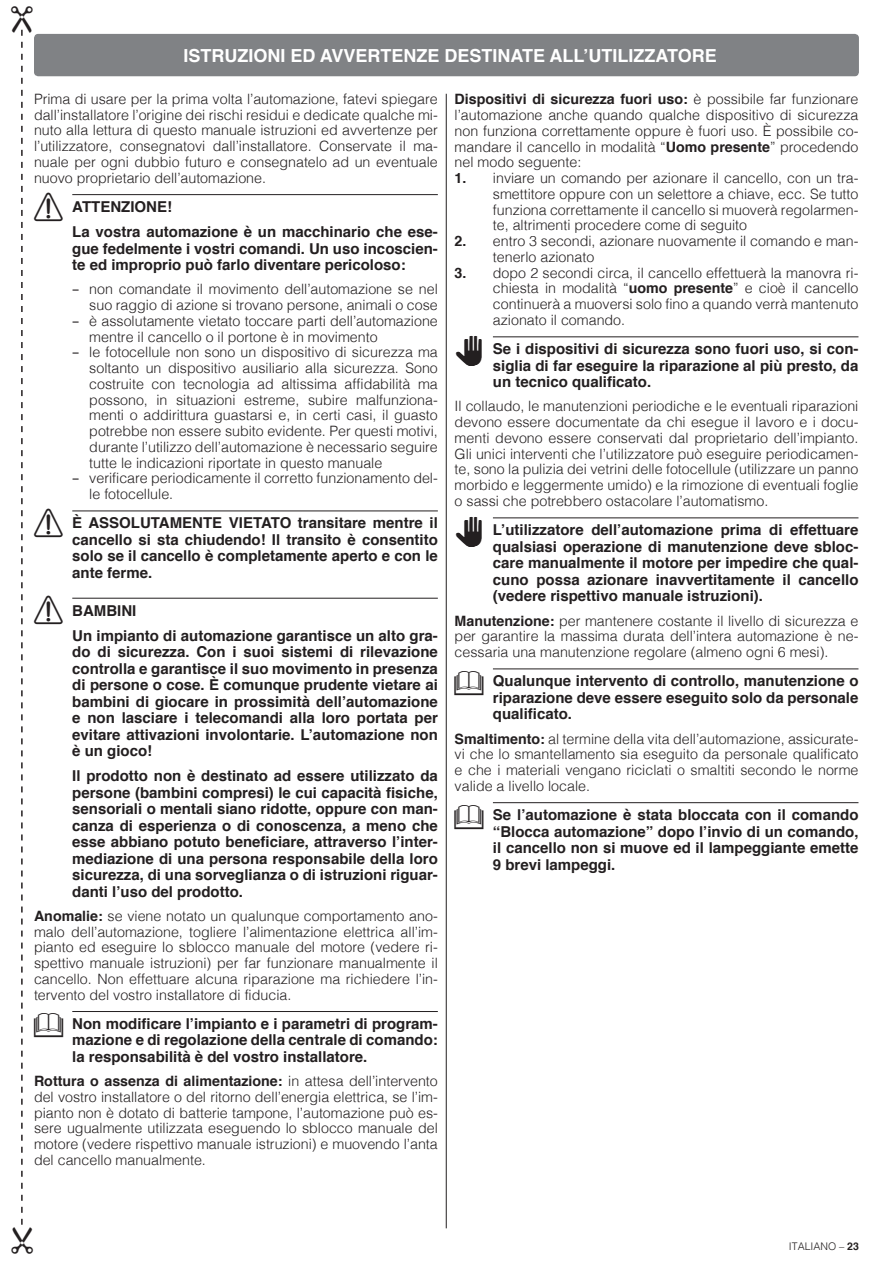
<style>
.page{position:relative;width:893px;height:1263px;background:#fff}
.page>*{position:absolute;margin:0;border:0;box-sizing:border-box;transform-origin:0 0}
.t1{font:700 18px "Helvetica";color:#fff}
.t2{font:700 15px/16.5px "Helvetica";color:#231f20;text-align:justify}
.t3{font:300 14.25px/15.8px "Helvetica";color:#231f20;text-align:justify}
.t4{font:300 10.5px "Helvetica";color:#231f20}
.s1{font-family:"NICE Simboli";font-weight:400;font-size:28.5px}
.s2{font-family:"Open Sans";font-weight:400}
.s3{font-weight:700}
</style>
<div class="page">
<div style="left:34px;top:34px;width:825px;height:42px;background:#808285;border-radius:4px"></div>
<hr style="left:72px;top:194px;width:366px;height:1px;background:#231f20">
<hr style="left:72px;top:510px;width:366px;height:1px;background:#231f20">
<hr style="left:72px;top:598px;width:366px;height:1px;background:#231f20">
<hr style="left:72px;top:1011px;width:366px;height:1px;background:#231f20">
<hr style="left:446px;top:94px;width:1px;height:1134px;background:#231f20">
<hr style="left:493px;top:336px;width:365px;height:1px;background:#231f20">
<hr style="left:493px;top:517px;width:365px;height:1px;background:#231f20">
<hr style="left:493px;top:668px;width:365px;height:1px;background:#231f20">
<hr style="left:493px;top:802px;width:365px;height:1px;background:#231f20">
<svg style="left:21px;top:29px;width:2px;height:1196px"></svg>
<p class="t1" style="left:183px;top:41px;width:535px">ISTRUZIONI ED AVVERTENZE DESTINATE ALL’UTILIZZATORE</p>
<p class="t3" style="left:34px;top:90px;width:405px">Prima di usare per la prima volta l’automazione, fatevi spiegare dall’installatore l’origine dei rischi residui e dedicate qualche mi&shy;nuto alla lettura di questo manuale istruzioni ed avvertenze per l’utilizzatore, consegnatovi dall’installatore. Conservate il ma&shy;nuale per ogni dubbio futuro e consegnatelo ad un eventuale nuovo proprietario dell’automazione.</p>
<p class="t2" style="left:72px;top:194px;width:367px;line-height:25px;text-indent:-38px"><span class="s1">A</span> ATTENZIONE!<br>La vostra automazione è un macchinario che ese-</p>
<p class="t2" style="left:72px;top:240px;width:367px">gue fedelmente i vostri comandi. Un uso incoscien&shy;te ed improprio può farlo diventare pericoloso:</p>
<p class="t3" style="left:72px;top:280px;width:367px;text-align:right"><span class="s2">–</span> non comandate il movimento dell’automazione se nel suo raggio di azione si trovano persone, animali o cose</p>
<p class="t3" style="left:89px;top:312px;width:350px;text-indent:-17px"><span class="s2">–</span> è assolutamente vietato toccare parti dell’automazione mentre il cancello o il portone è in movimento</p>
<p class="t3" style="left:89px;top:343px;width:350px;text-indent:-17px"><span class="s2">–</span> le fotocellule non sono un dispositivo di sicurezza ma soltanto un dispositivo ausiliario alla sicurezza. Sono costruite con tecnologia ad altissima affidabilità ma possono, in situazioni estreme, subire malfunziona&shy;menti o addirittura guastarsi e, in certi casi, il guasto potrebbe non essere subito evidente. Per questi motivi, durante l’utilizzo dell’automazione è necessario seguire tutte le indicazioni riportate in questo manuale</p>
<p class="t3" style="left:89px;top:469px;width:350px;text-indent:-17px"><span class="s2">–</span> verificare periodicamente il corretto funzionamento del&shy;le fotocellule.</p>
<p class="t2" style="left:72px;top:515px;width:367px;text-indent:-38px"><span class="s1">A</span> È ASSOLUTAMENTE VIETATO transitare mentre il cancello si sta chiudendo! Il transito è consentito solo se il cancello è completamente aperto e con le ante ferme.</p>
<p class="t2" style="left:72px;top:598px;width:367px;line-height:25px;text-indent:-38px"><span class="s1">A</span> BAMBINI<br>Un impianto di automazione garantisce un alto gra-</p>
<p class="t2" style="left:72px;top:644px;width:367px">do di sicurezza. Con i suoi sistemi di rilevazione controlla e garantisce il suo movimento in presenza di persone o cose. È comunque prudente vietare ai bambini di giocare in prossimità dell’automazione e non lasciare i telecomandi alla loro portata per evitare attivazioni involontarie. L’automazione non è un gioco!</p>
<p class="t2" style="left:72px;top:768px;width:367px">Il prodotto non è destinato ad essere utilizzato da persone (bambini compresi) le cui capacità fisiche, sensoriali o mentali siano ridotte, oppure con man&shy;canza di esperienza o di conoscenza, a meno che esse abbiano potuto beneficiare, attraverso l’inter&shy;mediazione di una persona responsabile della loro sicurezza, di una sorveglianza o di istruzioni riguar&shy;danti l’uso del prodotto.</p>
<p class="t3" style="left:34px;top:907px;width:405px"><span class="s3">Anomalie:</span> se viene notato un qualunque comportamento ano&shy;malo dell’automazione, togliere l’alimentazione elettrica all’im&shy;pianto ed eseguire lo sblocco manuale del motore (vedere ri&shy;spettivo manuale istruzioni) per far funzionare manualmente il cancello. Non effettuare alcuna riparazione ma richiedere l’in&shy;tervento del vostro installatore di fiducia.</p>
<p class="t2" style="left:72px;top:1015px;width:367px;text-indent:-38px"><span class="s1">L</span> Non modificare l’impianto e i parametri di program&shy;mazione e di regolazione della centrale di comando: la responsabilità è del vostro installatore.</p>
<p class="t3" style="left:34px;top:1072px;width:405px"><span class="s3">Rottura o assenza di alimentazione:</span> in attesa dell’intervento del vostro installatore o del ritorno dell’energia elettrica, se l’im&shy;pianto non è dotato di batterie tampone, l’automazione può es&shy;sere ugualmente utilizzata eseguendo lo sblocco manuale del motore (vedere rispettivo manuale istruzioni) e muovendo l’anta del cancello manualmente.</p>
<p class="t3" style="left:455px;top:90px;width:405px"><span class="s3">Dispositivi di sicurezza fuori uso:</span> è possibile far funzionare l’automazione anche quando qualche dispositivo di sicurezza non funziona correttamente oppure è fuori uso. È possibile co&shy;mandare il cancello in modalità “<span class="s3">Uomo presente</span>” procedendo nel modo seguente:</p>
<p class="t3" style="left:493px;top:169px;width:367px;text-indent:-38px"><span class="s3">1.</span> inviare un comando per azionare il cancello, con un tra&shy;smettitore oppure con un selettore a chiave, ecc. Se tutto funziona correttamente il cancello si muoverà regolarmen&shy;te, altrimenti procedere come di seguito</p>
<p class="t3" style="left:493px;top:232px;width:367px;text-indent:-38px"><span class="s3">2.</span> entro 3 secondi, azionare nuovamente il comando e man&shy;tenerlo azionato</p>
<p class="t3" style="left:493px;top:264px;width:367px;text-indent:-38px"><span class="s3">3.</span> dopo 2 secondi circa, il cancello effettuerà la manovra ri&shy;chiesta in modalità “<span class="s3">uomo presente</span>” e cioè il cancello continuerà a muoversi solo fino a quando verrà mantenuto azionato il comando.</p>
<p class="t2" style="left:493px;top:341px;width:367px;text-indent:-38px"><span class="s1">M</span> Se i dispositivi di sicurezza sono fuori uso, si con&shy;siglia di far eseguire la riparazione al più presto, da un tecnico qualificato.</p>
<p class="t3" style="left:455px;top:398px;width:405px">Il collaudo, le manutenzioni periodiche e le eventuali riparazioni devono essere documentate da chi esegue il lavoro e i docu&shy;menti devono essere conservati dal proprietario dell’impianto.<br>Gli unici interventi che l’utilizzatore può eseguire periodicamen&shy;te, sono la pulizia dei vetrini delle fotocellule (utilizzare un panno morbido e leggermente umido) e la rimozione di eventuali foglie o sassi che potrebbero ostacolare l’automatismo.</p>
<p class="t2" style="left:493px;top:522px;width:367px;text-indent:-38px"><span class="s1">M</span> L’utilizzatore dell’automazione prima di effettuare qualsiasi operazione di manutenzione deve sbloc&shy;care manualmente il motore per impedire che qual&shy;cuno possa azionare inavvertitamente il cancello (vedere rispettivo manuale istruzioni).</p>
<p class="t3" style="left:455px;top:612px;width:405px"><span class="s3">Manutenzione:</span> per mantenere costante il livello di sicurezza e per garantire la massima durata dell’intera automazione è ne&shy;cessaria una manutenzione regolare (almeno ogni 6 mesi).</p>
<p class="t2" style="left:493px;top:673px;width:367px;text-indent:-38px"><span class="s1">L</span> Qualunque intervento di controllo, manutenzione o riparazione deve essere eseguito solo da personale qualificato.</p>
<p class="t3" style="left:455px;top:730px;width:405px"><span class="s3">Smaltimento:</span> al termine della vita dell’automazione, assicurate&shy;vi che lo smantellamento sia eseguito da personale qualificato e che i materiali vengano riciclati o smaltiti secondo le norme valide a livello locale.</p>
<p class="t2" style="left:493px;top:807px;width:367px;text-indent:-38px"><span class="s1">L</span> Se l’automazione è stata bloccata con il comando “Blocca automazione” dopo l’invio di un comando, il cancello non si muove ed il lampeggiante emette 9 brevi lampeggi.</p>
<p class="t4" style="left:789px;top:1237px;width:72px">ITALIANO – <span class="s3">23</span></p>
</div>
